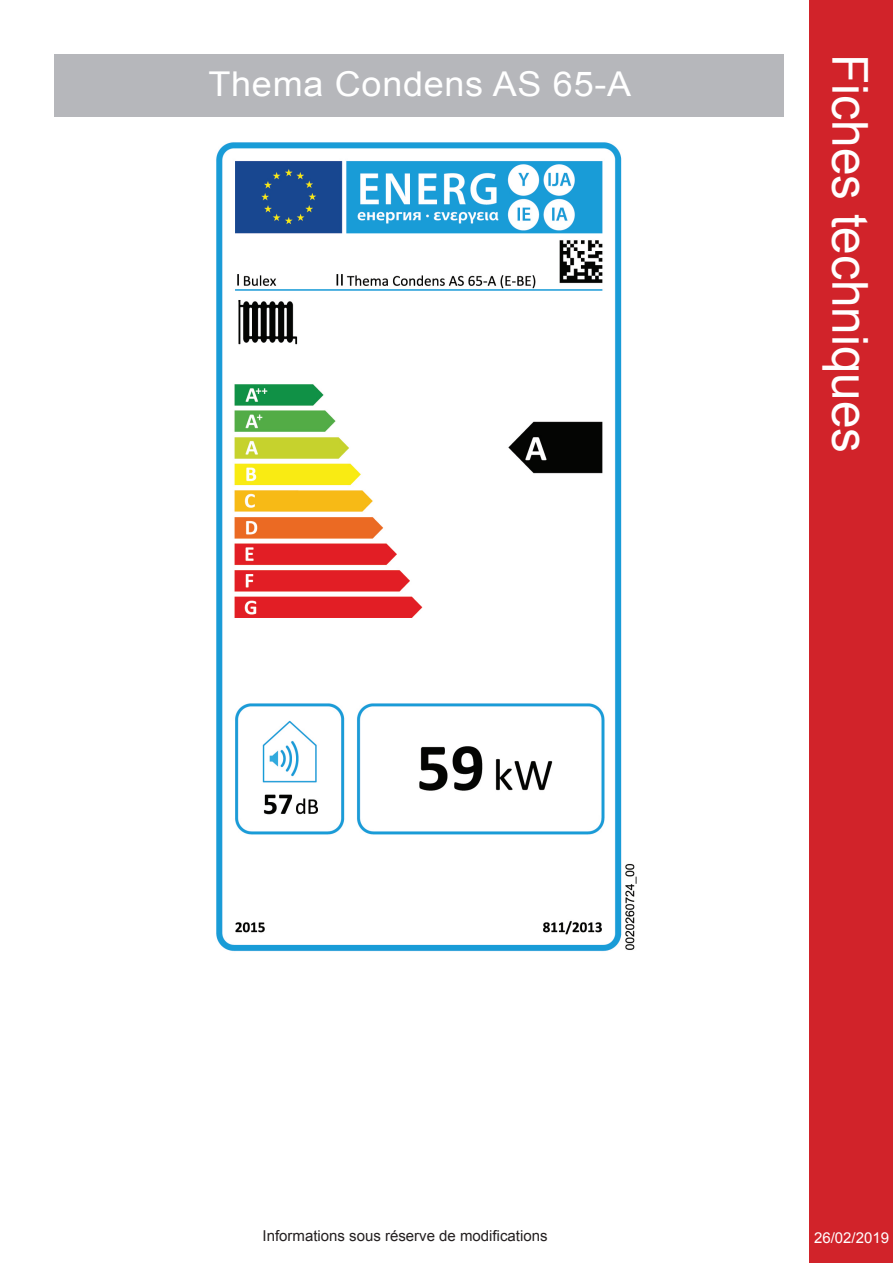
<style>
.page{position:relative;width:893px;height:1263px;background:#fff}
.page>*{position:absolute;margin:0;border:0;box-sizing:border-box;transform-origin:0 0}
.t1{font:49.5px "Arial";color:#fff}
.t2{font:34.2px "Arial";letter-spacing:.02em;color:#fff;scale:1.05 1}
.t3{font:15px "Arial";color:#231f20}
.t4{font:15px "Arial";color:#fff}
</style>
<div class="page">
<div style="left:54px;top:54px;width:730px;height:63px;background:#b6b7bb"></div>
<img style="left:216px;top:142px;width:421px;height:810px">
<div style="left:809px;top:0;width:84px;height:1263px;background:#d1232a"></div>
<p class="t2" style="left:208px;top:62px;width:404px">Thema Condens AS 65-A</p>
<h1 class="t1" style="left:882px;top:54px;width:400px;rotate:90deg">Fiches techniques</h1>
<p class="t3" style="left:262px;top:1226px;width:287px">Informations sous réserve de modifications</p>
<p class="t4" style="left:814px;top:1228px;width:77px">26/02/2019</p>
</div>
